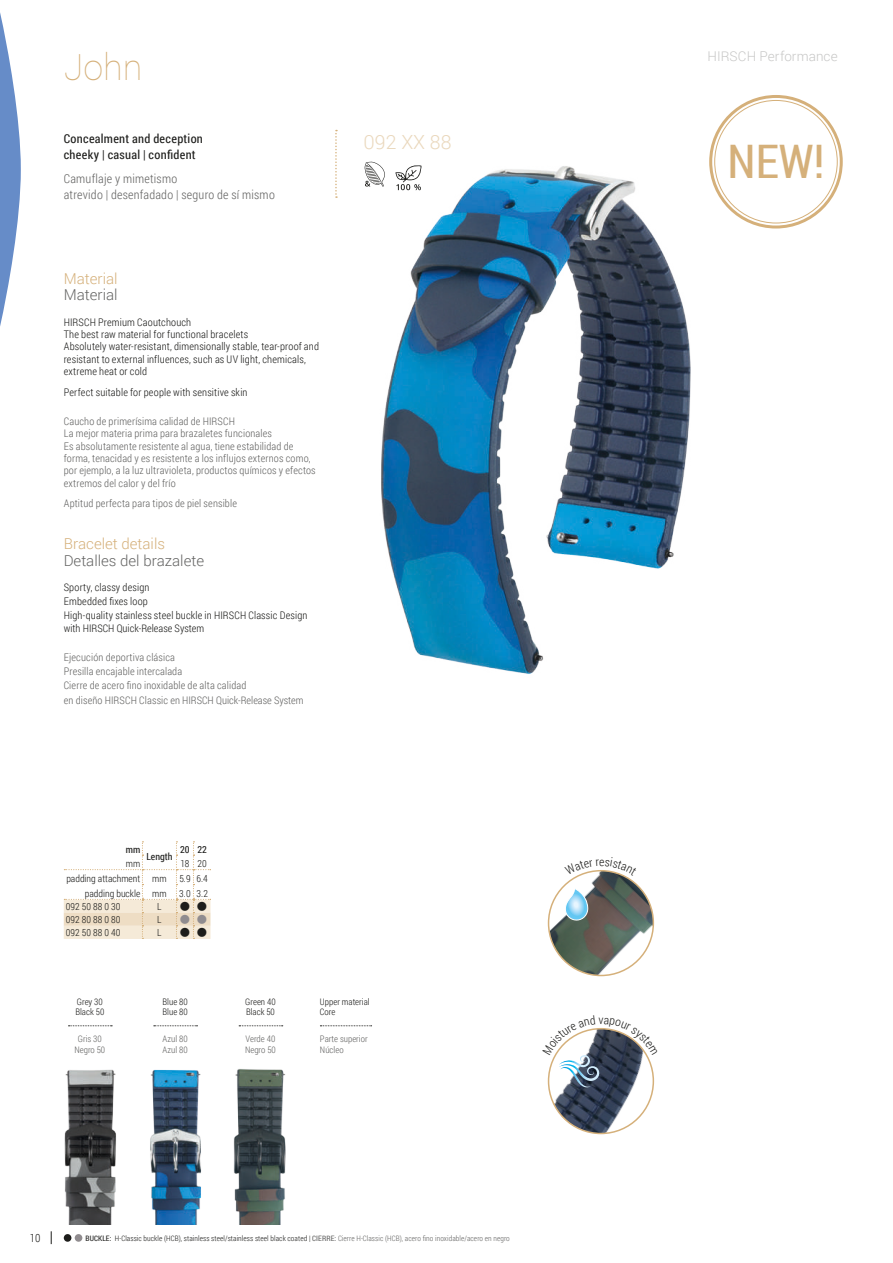
<style>
.page{position:relative;width:893px;height:1263px;background:#fff}
.page>*{position:absolute;margin:0;border:0;box-sizing:border-box;transform-origin:0 0}
.t1{font:46.2px "Roboto Condensed";color:#d5b07a}
.t2{font:100 36px "Roboto";color:#d5b07a}
.t3{font:300 19.5px "Roboto";color:#ead8bd}
.t4{font:300 15px "Roboto";color:#646463}
.t5{font:300 15px "Roboto";color:#d5b07a}
.t6{font:300 13.5px "Roboto";letter-spacing:.005em;color:#c7c7c6}
.t7{font:300 12.3px/15.8px "Roboto Condensed";letter-spacing:.02em;color:#646463}
.t8{font:12.3px/15.8px "Roboto Condensed";letter-spacing:.025em;color:#1d1d1b}
.t9{font:300 11.25px "Roboto Condensed";color:#1d1d1b}
.t10{font:300 10.5px/12.3px "Roboto Condensed";letter-spacing:.015em;color:#646463}
.t11{font:300 10.5px/12.3px "Roboto Condensed";letter-spacing:.015em;color:#1d1d1b}
.t12{font:300 9.75px "Roboto Condensed";color:#1d1d1b}
.t13{font:9.75px "Roboto Condensed";color:#1d1d1b}
.t14{font:300 9px/10.8px "Roboto Condensed";color:#646463}
.t15{font:300 9px/10.8px "Roboto Condensed";color:#1d1d1b}
.t16{font:300 7.5px "Roboto Condensed";letter-spacing:.01em;color:#1d1d1b}
.s1{font-weight:400}
.s2{font-weight:400;color:#646463}
.s3{color:#646463}
</style>
<div class="page">
<svg style="left:239px;top:1025px;width:44px;height:1px"></svg>
<svg style="left:154px;top:1025px;width:43px;height:1px"></svg>
<svg style="left:68px;top:1025px;width:44px;height:1px"></svg>
<img style="left:364px;top:137px;width:363px;height:537px">
<svg style="left:320px;top:1025px;width:52px;height:1px"></svg>
<svg style="left:395px;top:164px;width:26px;height:26px"></svg>
<img style="left:150px;top:1069px;width:51px;height:156px">
<img style="left:233px;top:1069px;width:53px;height:156px">
<img style="left:64px;top:1069px;width:52px;height:156px">
<div style="left:64px;top:1234px;width:7px;height:8px;background:#1d1d1b;border-radius:50%"></div>
<div style="left:75px;top:1234px;width:7px;height:8px;background:#908c8f;border-radius:50%"></div>
<svg style="left:335px;top:130px;width:2px;height:68px"></svg>
<svg style="left:51px;top:1231px;width:1px;height:13px"></svg>
<svg style="left:0;top:12px;width:21px;height:314px"></svg>
<svg style="left:365px;top:161px;width:20px;height:26px"></svg>
<div style="left:709px;top:95px;width:134px;height:133px;border:3px solid #d5b07a;border-radius:50%"></div>
<img style="left:549px;top:871px;width:104px;height:104px;border-radius:52px">
<svg style="left:565px;top:888px;width:23px;height:32px"></svg>
<img style="left:549px;top:1088px;width:104px;height:45px">
<svg style="left:64px;top:841px;width:147px;height:98px"></svg>
<svg style="left:578px;top:870px;width:45px;height:5px"></svg>
<svg style="left:547px;top:1028px;width:108px;height:60px"></svg>
<h2 class="t2" style="left:64px;top:43px;width:80px">John</h2>
<p class="t8" style="left:64px;top:130px;width:141px">Concealment and deception cheeky | casual | confident</p>
<p class="t7" style="left:64px;top:170px;width:213px">Camuflaje y mimetismo<br>atrevido | desenfadado | seguro de sí mismo</p>
<h3 class="t5" style="left:64px;top:268px;width:55px">Material</h3>
<h3 class="t4" style="left:64px;top:284px;width:55px">Material</h3>
<p class="t11" style="left:64px;top:315px;width:257px">HIRSCH Premium Caoutchouch<br>The best raw material for functional bracelets<br>Absolutely water-resistant, dimensionally stable, tear-proof and resistant to external influences, such as UV light, chemicals, extreme heat or cold</p>
<p class="t11" style="left:64px;top:385px;width:185px">Perfect suitable for people with sensitive skin</p>
<p class="t10" style="left:64px;top:415px;width:253px">Caucho de primerísima calidad de HIRSCH<br>La mejor materia prima para brazaletes funcionales<br>Es absolutamente resistente al agua, tiene estabilidad de forma, tenacidad y es resistente a los influjos externos como, por ejemplo, a la luz ultravioleta, productos químicos y efectos extremos del calor y del frío</p>
<p class="t10" style="left:64px;top:497px;width:175px">Aptitud perfecta para tipos de piel sensible</p>
<h3 class="t5" style="left:64px;top:534px;width:103px">Bracelet details</h3>
<h3 class="t4" style="left:64px;top:550px;width:142px">Detalles del brazalete</h3>
<p class="t11" style="left:64px;top:579px;width:245px;line-height:14.4px">Sporty, classy design<br>Embedded fixes loop<br>High-quality stainless steel buckle in HIRSCH Classic Design</p>
<p class="t11" style="left:64px;top:621px;width:142px">with HIRSCH Quick-Release System</p>
<p class="t10" style="left:64px;top:649px;width:241px;line-height:14.4px">Ejecución deportiva clásica<br>Presilla encajable intercalada<br>Cierre de acero fino inoxidable de alta calidad<br>en diseño HIRSCH Classic en HIRSCH Quick-Release System</p>
<h3 class="t3" style="left:364px;top:129px;width:89px">092 XX 88</h3>
<p class="t13" style="left:180px;top:843px;width:28px">20 22</p>
<p class="t13" style="left:126px;top:843px;width:16px">mm</p>
<p class="t13" style="left:146px;top:850px;width:28px">Length</p>
<p class="t12" style="left:126px;top:857px;width:16px">mm</p>
<p class="t12" style="left:180px;top:857px;width:28px">18 20</p>
<p class="t12" style="left:66px;top:872px;width:102px">padding attachment mm</p>
<p class="t12" style="left:179px;top:872px;width:30px">5.9 6.4</p>
<p class="t12" style="left:85px;top:886px;width:83px">padding buckle mm</p>
<p class="t12" style="left:179px;top:886px;width:30px">3.0 3.2</p>
<p class="t12" style="left:66px;top:900px;width:56px">092 50 88 0 30</p>
<p class="t12" style="left:157px;top:900px;width:6px">L</p>
<p class="t12" style="left:66px;top:913px;width:56px">092 80 88 0 80</p>
<p class="t12" style="left:157px;top:913px;width:6px">L</p>
<p class="t12" style="left:66px;top:926px;width:56px">092 50 88 0 40</p>
<p class="t12" style="left:157px;top:926px;width:6px">L</p>
<p class="t15" style="left:75px;top:995px;width:30px">Grey 30<br>Black 50</p>
<p class="t14" style="left:74px;top:1033px;width:32px;text-align:center">Gris 30<br>Negro 50</p>
<p class="t15" style="left:163px;top:995px;width:27px">Blue 80<br>Blue 80</p>
<p class="t14" style="left:163px;top:1033px;width:27px">Azul 80<br>Azul 80</p>
<p class="t15" style="left:320px;top:995px;width:51px">Upper material<br>Core</p>
<p class="t15" style="left:245px;top:995px;width:32px">Green 40<br>Black 50</p>
<p class="t14" style="left:245px;top:1033px;width:32px">Verde 40<br>Negro 50</p>
<p class="t14" style="left:320px;top:1033px;width:49px">Parte superior<br>Núcleo</p>
<p class="t9" style="left:30px;top:1230px;width:12px">10</p>
<p class="t16" style="left:86px;top:1233px;width:426px"><span class="s1">BUCKLE:</span> H-Classic buckle (HCB), stainless steel/stainless steel black coated | <span class="s2">CIERRE:</span> <span class="s3">Cierre H-Classic (HCB), acero fino inoxidable/acero en negro</span></p>
<p class="t6" style="left:707px;top:47px;width:132px">HIRSCH Performance</p>
<h1 class="t1" style="left:727px;top:129px;width:98px">NEW!</h1>
</div>
